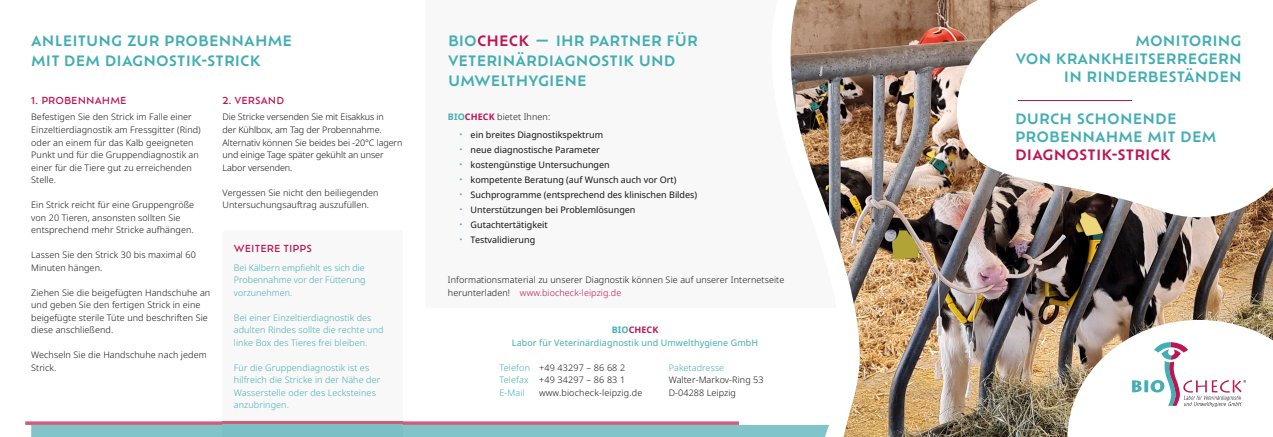
<style>
.page{position:relative;width:1273px;height:437px;background:#fff}
.page>*{position:absolute;margin:0;border:0;box-sizing:border-box;transform-origin:0 0}
.t1{font:600 14px/20px "Ofelia Text";letter-spacing:.01em;color:#42aeb4}
.t2{font:600 14px "Ofelia Text";letter-spacing:.01em;color:#bd1452}
.t3{font:500 9.5px "Ofelia Text";letter-spacing:.01em;color:#bd1452}
.t4{font:300 9px/12.5px "Noto Sans";letter-spacing:.01em;color:#131413}
.t5{font:300 9px/12.5px "Noto Sans";letter-spacing:.01em;color:#42aeb4}
.t6{font:9px/15px "Noto Sans";color:#131413}
.t7{font:300 9px/12.5px "Noto Sans";letter-spacing:-.01em;color:#131413}
.t8{font:9px/12.5px "Noto Sans";letter-spacing:.01em;color:#42aeb4;text-align:center}
.s1{color:#bd1452}
.s2{font-weight:700;color:#42aeb4}
.s3{font-weight:700;color:#bd1452}
.s4{font-weight:300}
.s5{font-size:14px;color:#42aeb4}
.s6{font-weight:700}
.s7{color:#42aeb4}
</style>
<div class="page">
<img style="left:862px;top:0;width:411px;height:437px">
<svg style="left:1067px;top:320px;width:206px;height:117px"></svg>
<svg style="left:1132px;top:342px;width:114px;height:65px"></svg>
<svg style="left:947px;top:0;width:326px;height:247px"></svg>
<svg style="left:25px;top:421px;width:728px;height:16px"></svg>
<div style="left:223px;top:424px;width:180px;height:13px;background:#7cbfc5"></div>
<hr style="left:1018px;top:100px;width:113px;height:1px;background:#bd1452">
<img style="left:753px;top:0;width:109px;height:437px">
<h1 class="t1" style="left:31px;top:30px;width:262px">ANLEITUNG ZUR PROBENNAHME<br>MIT DEM DIAGNOSTIK-STRICK</h1>
<p class="t3" style="left:31px;top:93px;width:97px">1. PROBENNAHME</p>
<p class="t4" style="left:31px;top:111px;width:171px">Befestigen Sie den Strick im Falle einer Einzeltierdiagnostik am Fressgitter (Rind) oder an einem für das Kalb geeigneten Punkt und für die Gruppendiagnostik an einer für die Tiere gut zu erreichenden Stelle.</p>
<p class="t4" style="left:31px;top:199px;width:164px">Ein Strick reicht für eine Gruppengröße von 20 Tieren, ansonsten sollten Sie entsprechend mehr Stricke aufhängen.</p>
<p class="t4" style="left:31px;top:249px;width:166px">Lassen Sie den Strick 30 bis maximal 60<br>Minuten hängen.</p>
<p class="t4" style="left:31px;top:286px;width:181px">Ziehen Sie die beigefügten Handschuhe an und geben Sie den fertigen Strick in eine beigefügte sterile Tüte und beschriften Sie diese anschließend.</p>
<p class="t4" style="left:31px;top:349px;width:177px">Wechseln Sie die Handschuhe nach jedem<br>Strick.</p>
<p class="t3" style="left:223px;top:93px;width:63px">2. VERSAND</p>
<p class="t7" style="left:223px;top:111px;width:181px">Die Stricke versenden Sie mit Eisakkus in<br>der Kühlbox, am Tag der Probennahme.<br>Alternativ können Sie beides bei -20°C lagern und einige Tage später gekühlt an unser Labor versenden.</p>
<p class="t4" style="left:223px;top:186px;width:157px">Vergessen Sie nicht den beiliegenden<br>Untersuchungsauftrag auszufüllen.</p>
<p class="t3" style="left:234px;top:241px;width:80px">WEITERE TIPPS</p>
<p class="t5" style="left:234px;top:261px;width:133px;text-align:justify">Bei Kälbern empfiehlt es sich die Probennahme vor der Fütterung vorzunehmen.</p>
<p class="t5" style="left:234px;top:311px;width:151px">Bei einer Einzeltierdiagnostik des adulten Rindes sollte die rechte und linke Box des Tieres frei bleiben.</p>
<p class="t5" style="left:234px;top:361px;width:148px">Für die Gruppendiagnostik ist es hilfreich die Stricke in der Nähe der<br>Wasserstelle oder des Lecksteines anzubringen.</p>
<h1 class="t1" style="left:448px;top:30px;width:251px">BIO<span class="s1">CHECK</span> — IHR PARTNER FÜR<br>VETERINÄRDIAGNOSTIK UND<br>UMWELTHYGIENE</h1>
<p class="t6" style="left:459px;top:108px;width:145px;line-height:17.8px;text-indent:-11px"><span class="s2">BIO</span><span class="s3">CHECK</span> <span class="s4">bietet Ihnen:<br></span><span class="s5">⸳</span> ein breites Diagnostikspektrum</p>
<p class="t6" style="left:459px;top:143px;width:239px"><span class="s5">⸳</span> neue diagnostische Parameter<br><span class="s5">⸳</span> kostengünstige Untersuchungen<br><span class="s5">⸳</span> kompetente Beratung (auf Wunsch auch vor Ort)<br><span class="s5">⸳</span> Suchprogramme (entsprechend des klinischen Bildes) <span class="s5">⸳</span> Unterstützungen bei Problemlösungen<br><span class="s5">⸳</span> Gutachtertätigkeit<br><span class="s5">⸳</span> Testvalidierung</p>
<p class="t4" style="left:448px;top:274px;width:338px">Informationsmaterial zu unserer Diagnostik können Sie auf unserer Internetseite herunterladen! <span class="s1">www.biocheck-leipzig.de</span></p>
<p class="t8" style="left:512px;top:324px;width:248px"><span class="s6">BIO</span><span class="s3">CHECK<br></span>Labor für Veterinärdiagnostik und Umwelthygiene GmbH</p>
<p class="t4" style="left:499px;top:361px;width:127px;text-align:justify"><span class="s7">Telefon</span> +49 43297 – 86 68 2<br><span class="s7">Telefax</span> +49 34297 – 86 83 1<br><span class="s7">E-Mail</span></p>
<p class="t4" style="left:539px;top:386px;width:105px">www.biocheck-leipzig.de</p>
<p class="t5" style="left:669px;top:361px;width:57px">Paketadresse</p>
<p class="t4" style="left:669px;top:374px;width:96px">Walter-Markov-Ring 53<br>D-04288 Leipzig</p>
<h1 class="t1" style="left:1016px;top:31px;width:227px;line-height:18px;text-align:right">MONITORING<br>VON KRANKHEITSERREGERN<br>IN RINDERBESTÄNDEN</h1>
<h1 class="t1" style="left:1015px;top:109px;width:203px;line-height:18px">DURCH SCHONENDE<br>PROBENNAHME MIT DEM</h1>
<h1 class="t2" style="left:1015px;top:144px;width:157px">DIAGNOSTIK-STRICK</h1>
</div>
